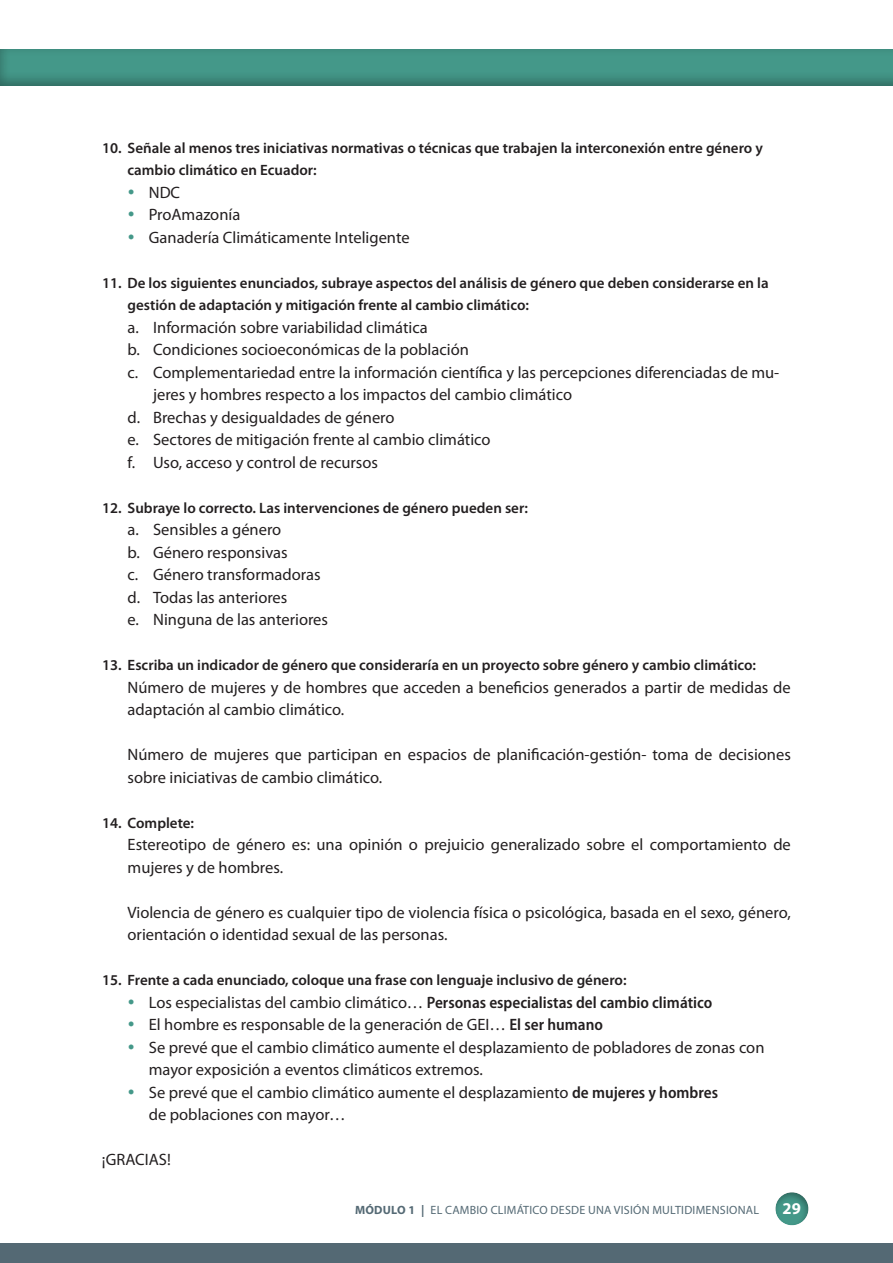
<style>
.page{position:relative;width:893px;height:1263px;background:#fff}
.page>*{position:absolute;margin:0;border:0;box-sizing:border-box;transform-origin:0 0}
.t1{font:16.5px/22.5px "Myriad Pro";color:#231f20}
.t2{font:700 16.5px "Myriad Pro";color:#fff}
.t3{font:600 15px/22.5px "Myriad Pro";color:#231f20}
.t4{font:12px "Myriad Pro";letter-spacing:.02em;color:#546974}
.s1{font-weight:600;font-stretch:semi-condensed}
.s2{font-weight:700}
</style>
<div class="page">
<div style="left:0;top:49px;width:893px;height:39px;background:#231f20;opacity:.4"></div>
<div style="left:0;top:1243px;width:893px;height:20px;background:#546974"></div>
<div style="left:773px;top:1191px;width:36px;height:36px;background:#231f20;opacity:.4"></div>
<p class="t3" style="left:128px;top:136px;width:637px;text-indent:-26px">10. Señale al menos tres iniciativas normativas o técnicas que trabajen la interconexión entre género y cambio climático en Ecuador:</p>
<p class="t1" style="left:149px;top:180px;width:262px">NDC<br>ProAmazonía<br>Ganadería Climáticamente Inteligente</p>
<p class="t3" style="left:128px;top:271px;width:643px;text-indent:-26px">11. De los siguientes enunciados, subraye aspectos del análisis de género que deben considerarse en la gestión de adaptación y mitigación frente al cambio climático:</p>
<p class="t1" style="left:128px;top:315px;width:302px">a. Información sobre variabilidad climática</p>
<p class="t1" style="left:128px;top:338px;width:343px">b. Condiciones socioeconómicas de la población</p>
<p class="t1" style="left:128px;top:361px;width:653px">c. Complementariedad entre la información científica y las percepciones diferenciadas de mu-</p>
<p class="t1" style="left:153px;top:383px;width:420px">jeres y hombres respecto a los impactos del cambio climático</p>
<p class="t1" style="left:128px;top:406px;width:269px">d. Brechas y desigualdades de género</p>
<p class="t1" style="left:128px;top:428px;width:364px">e. Sectores de mitigación frente al cambio climático</p>
<p class="t1" style="left:128px;top:451px;width:252px">f. Uso, acceso y control de recursos</p>
<p class="t3" style="left:102px;top:496px;width:427px">12. Subraye lo correcto. Las intervenciones de género pueden ser:</p>
<p class="t1" style="left:128px;top:518px;width:202px">a. Sensibles a género<br>b. Género responsivas<br>c. Género transformadoras d. Todas las anteriores<br>e. Ninguna de las anteriores</p>
<p class="t3" style="left:102px;top:653px;width:656px">13. Escriba un indicador de género que consideraría en un proyecto sobre género y cambio climático:</p>
<p class="t1" style="left:128px;top:675px;width:665px">Número de mujeres y de hombres que acceden a beneficios generados a partir de medidas de adaptación al cambio climático.</p>
<p class="t1" style="left:128px;top:743px;width:665px">Número de mujeres que participan en espacios de planificación-gestión- toma de decisiones sobre iniciativas de cambio climático.</p>
<p class="t3" style="left:102px;top:811px;width:94px">14. Complete:</p>
<p class="t1" style="left:128px;top:833px;width:665px">Estereotipo de género es: una opinión o prejuicio generalizado sobre el comportamiento de mujeres y de hombres.</p>
<p class="t1" style="left:128px;top:900px;width:665px">Violencia de género es cualquier tipo de violencia física o psicológica, basada en el sexo, género, orientación o identidad sexual de las personas.</p>
<p class="t3" style="left:102px;top:968px;width:526px">15. Frente a cada enunciado, coloque una frase con lenguaje inclusivo de género:</p>
<p class="t1" style="left:149px;top:990px;width:617px">Los especialistas del cambio climático… <span class="s1">Personas especialistas del cambio climático<br></span>El hombre es responsable de la generación de GEI… <span class="s1">El ser humano<br></span>Se prevé que el cambio climático aumente el desplazamiento de pobladores de zonas con mayor exposición a eventos climáticos extremos.<br>Se prevé que el cambio climático aumente el desplazamiento <span class="s1">de mujeres y hombres<br></span>de poblaciones con mayor…</p>
<p class="t1" style="left:102px;top:1148px;width:70px">¡GRACIAS!</p>
<p class="t4" style="left:355px;top:1202px;width:406px"><span class="s2">MÓDULO 1 |</span> EL CAMBIO CLIMÁTICO DESDE UNA VISIÓN MULTIDIMENSIONAL</p>
<p class="t2" style="left:782px;top:1197px;width:20px">29</p>
</div>
